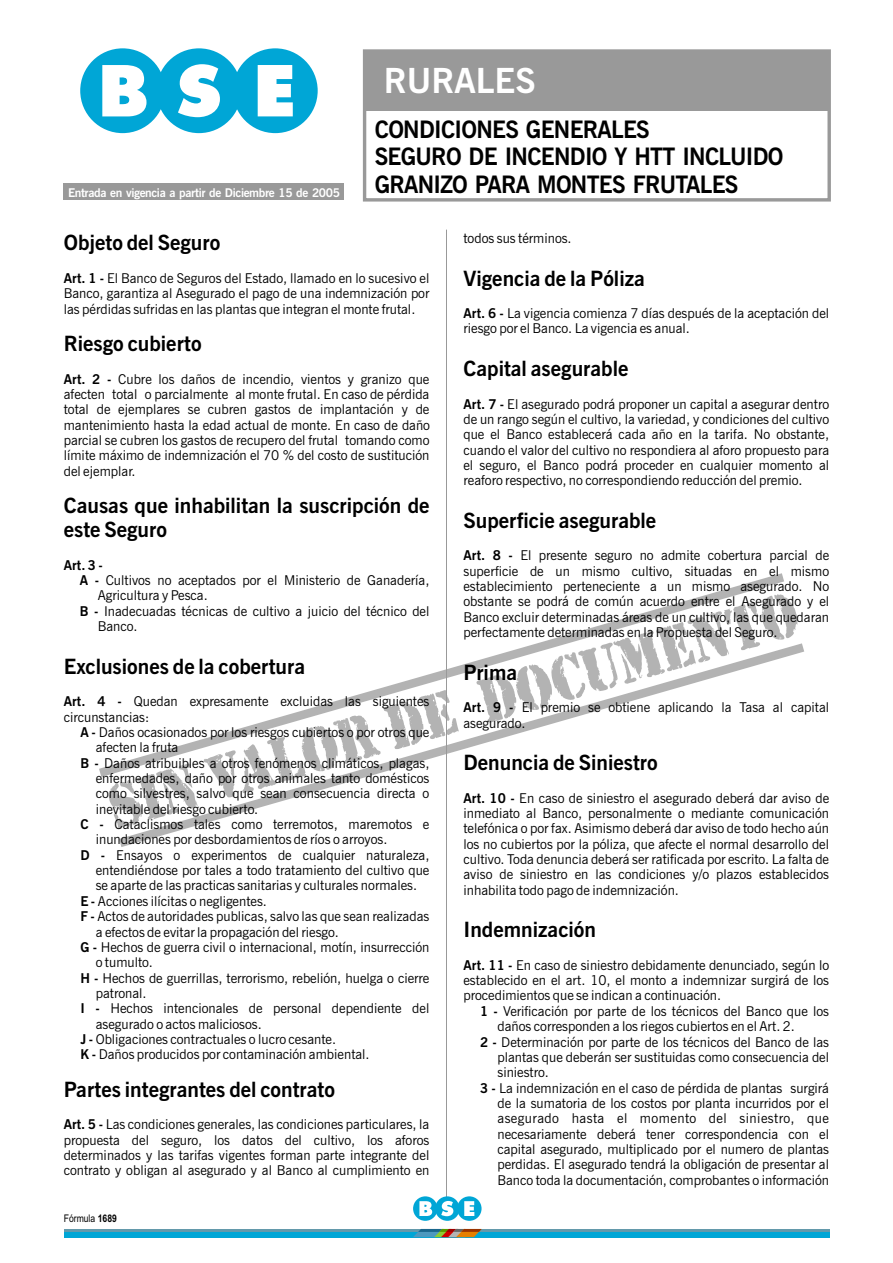
<style>
.page{position:relative;width:893px;height:1263px;background:#fff}
.page>*{position:absolute;margin:0;border:0;box-sizing:border-box;transform-origin:0 0}
.t1{font:700 34.5px "News Gothic BT";color:#fff}
.t2{font:700 24px/27.5px "News Gothic BT";letter-spacing:-.03em;color:#000;scale:.96 1}
.t3{font:700 21px/23.9px "News Gothic BT";color:#000}
.t4{font:13.5px/15.3px "News Gothic BT";color:#000;text-align:justify}
.t5{font:13.5px "News Gothic BT";letter-spacing:.03em;color:#000}
.t6{font:700 13.5px "News Gothic BT";color:#000}
.t7{font:700 12px "News Gothic BT";letter-spacing:-.03em;color:#fff}
.t8{font:10.5px "Arial Narrow";color:#000}
.s1{font-weight:700}
</style>
<div class="page">
<svg style="left:109px;top:783px;width:10px;height:46px"></svg>
<svg style="left:99px;top:573px;width:685px;height:204px"></svg>
<svg style="left:119px;top:643px;width:685px;height:204px"></svg>
<div style="left:64px;top:184px;width:280px;height:16px;background:#999"></div>
<hr style="left:446px;top:230px;width:1px;height:982px;background:#999">
<div style="left:363px;top:49px;width:468px;height:153px;border:3px solid #999"></div>
<div style="left:364px;top:51px;width:465px;height:60px;background:#999"></div>
<div style="left:80px;top:48px;width:85px;height:85px;background:#00a6d6;border-radius:50%"></div>
<div style="left:233px;top:48px;width:85px;height:85px;background:#00a6d6;border-radius:50%"></div>
<div style="left:157px;top:48px;width:84px;height:85px;background:#00a6d6;border-radius:50%"></div>
<svg style="left:102px;top:65px;width:45px;height:51px;background:#d6f0f8"></svg>
<svg style="left:178px;top:64px;width:42px;height:53px"></svg>
<svg style="left:258px;top:65px;width:35px;height:51px;background:#e1f4fa"></svg>
<div style="left:64px;top:1229px;width:765px;height:8px;background:#00a6d6"></div>
<div style="left:413px;top:1196px;width:25px;height:25px;background:#00a6d6;border-radius:50%"></div>
<div style="left:457px;top:1196px;width:25px;height:25px;background:#00a6d6;border-radius:50%"></div>
<div style="left:435px;top:1196px;width:25px;height:25px;background:#00a6d6;border-radius:50%"></div>
<svg style="left:419px;top:1201px;width:13px;height:15px"></svg>
<svg style="left:441px;top:1201px;width:12px;height:15px"></svg>
<svg style="left:464px;top:1201px;width:10px;height:15px"></svg>
<hr style="left:64px;top:1229px;width:765px;height:3px;background:#6399ab">
<svg style="left:413px;top:1229px;width:69px;height:8px"></svg>
<h1 class="t1" style="left:384px;top:67px;width:153px">RURALES</h1>
<h2 class="t2" style="left:375px;top:118px;width:427px">CONDICIONES GENERALES<br>SEGURO DE INCENDIO Y HTT INCLUIDO<br>GRANIZO PARA MONTES FRUTALES</h2>
<p class="t7" style="left:68px;top:188px;width:273px">Entrada en vigencia a partir de Diciembre 15 de 2005</p>
<h3 class="t3" style="left:64px;top:232px;width:158px">Objeto del Seguro</h3>
<p class="t4" style="left:64px;top:272px;width:367px"><span class="s1">Art. 1 -</span> El Banco de Seguros del Estado, llamado en lo sucesivo el Banco, garantiza al Asegurado el pago de una indemnización por las pérdidas sufridas en las plantas que integran el monte frutal.</p>
<h3 class="t3" style="left:64px;top:334px;width:139px">Riesgo cubierto</h3>
<p class="t4" style="left:64px;top:373px;width:368px"><span class="s1">Art. 2 -</span> Cubre los daños de incendio, vientos y granizo que afecten total o parcialmente al monte frutal. En caso de pérdida total de ejemplares se cubren gastos de implantación y de mantenimiento hasta la edad actual de monte. En caso de daño parcial se cubren los gastos de recupero del frutal tomando como límite máximo de indemnización el 70 % del costo de sustitución del ejemplar.</p>
<h3 class="t3" style="left:64px;top:496px;width:367px">Causas que inhabilitan la suscripción de este Seguro</h3>
<p class="t6" style="left:64px;top:559px;width:41px">Art. 3 -</p>
<p class="t4" style="left:80px;top:574px;width:351px"><span class="s1">A -</span> Cultivos no aceptados por el Ministerio de Ganadería,</p>
<p class="t4" style="left:98px;top:589px;width:112px">Agricultura y Pesca.</p>
<p class="t4" style="left:80px;top:605px;width:351px"><span class="s1">B -</span> Inadecuadas técnicas de cultivo a juicio del técnico del</p>
<p class="t4" style="left:98px;top:620px;width:41px">Banco.</p>
<h3 class="t3" style="left:64px;top:656px;width:243px">Exclusiones de la cobertura</h3>
<p class="t4" style="left:64px;top:695px;width:367px"><span class="s1">Art. 4 -</span> Quedan expresamente excluidas las siguientes circunstancias:</p>
<p class="t4" style="left:80px;top:726px;width:350px"><span class="s1">A -</span> Daños ocasionados por los riesgos cubiertos o por otros que</p>
<p class="t4" style="left:96px;top:741px;width:84px">afecten la fruta</p>
<p class="t4" style="left:80px;top:756px;width:350px"><span class="s1">B -</span> Daños atribuibles a otros fenómenos climáticos, plagas,</p>
<p class="t4" style="left:96px;top:772px;width:335px">enfermedades, daño por otros animales tanto domésticos</p>
<p class="t4" style="left:96px;top:787px;width:335px">como silvestres, salvo que sean consecuencia directa o</p>
<p class="t4" style="left:96px;top:802px;width:164px">inevitable del riesgo cubierto.</p>
<p class="t4" style="left:80px;top:818px;width:350px"><span class="s1">C -</span> Cataclismos tales como terremotos, maremotos e</p>
<p class="t4" style="left:96px;top:833px;width:293px">inundaciones por desbordamientos de ríos o arroyos.</p>
<p class="t4" style="left:80px;top:848px;width:350px"><span class="s1">D -</span> Ensayos o experimentos de cualquier naturaleza,</p>
<p class="t4" style="left:96px;top:864px;width:335px">entendiéndose por tales a todo tratamiento del cultivo que</p>
<p class="t4" style="left:96px;top:879px;width:323px">se aparte de las practicas sanitarias y culturales normales.</p>
<p class="t4" style="left:80px;top:895px;width:188px"><span class="s1">E -</span> Acciones ilícitas o negligentes.</p>
<p class="t4" style="left:80px;top:910px;width:350px"><span class="s1">F -</span> Actos de autoridades publicas, salvo las que sean realizadas</p>
<p class="t4" style="left:96px;top:925px;width:245px">a efectos de evitar la propagación del riesgo.</p>
<p class="t4" style="left:80px;top:941px;width:350px"><span class="s1">G -</span> Hechos de guerra civil o internacional, motín, insurrección</p>
<p class="t4" style="left:96px;top:956px;width:59px">o tumulto.</p>
<p class="t4" style="left:80px;top:971px;width:350px"><span class="s1">H -</span> Hechos de guerrillas, terrorismo, rebelión, huelga o cierre</p>
<p class="t4" style="left:96px;top:987px;width:52px">patronal.</p>
<p class="t4" style="left:80px;top:1002px;width:350px"><span class="s1">I -</span> Hechos intencionales de personal dependiente del</p>
<p class="t4" style="left:96px;top:1017px;width:168px">asegurado o actos maliciosos.</p>
<p class="t4" style="left:80px;top:1033px;width:257px"><span class="s1">J -</span> Obligaciones contractuales o lucro cesante.</p>
<p class="t4" style="left:80px;top:1048px;width:291px"><span class="s1">K -</span> Daños producidos por contaminación ambiental.</p>
<h3 class="t3" style="left:64px;top:1079px;width:273px">Partes integrantes del contrato</h3>
<p class="t4" style="left:64px;top:1118px;width:367px"><span class="s1">Art. 5 -</span> Las condiciones generales, las condiciones particulares, la propuesta del seguro, los datos del cultivo, los aforos determinados y las tarifas vigentes forman parte integrante del contrato y obligan al asegurado y al Banco al cumplimiento en</p>
<p class="t4" style="left:463px;top:232px;width:110px">todos sus términos.</p>
<h3 class="t3" style="left:463px;top:268px;width:183px">Vigencia de la Póliza</h3>
<p class="t4" style="left:463px;top:307px;width:367px"><span class="s1">Art. 6 -</span> La vigencia comienza 7 días después de la aceptación del riesgo por el Banco. La vigencia es anual.</p>
<h3 class="t3" style="left:463px;top:359px;width:166px">Capital asegurable</h3>
<p class="t4" style="left:463px;top:397px;width:367px"><span class="s1">Art. 7 -</span> El asegurado podrá proponer un capital a asegurar dentro de un rango según el cultivo, la variedad, y condiciones del cultivo que el Banco establecerá cada año en la tarifa. No obstante, cuando el valor del cultivo no respondiera al aforo propuesto para el seguro, el Banco podrá proceder en cualquier momento al reaforo respectivo, no correspondiendo reducción del premio.</p>
<h3 class="t3" style="left:463px;top:511px;width:194px">Superficie asegurable</h3>
<p class="t4" style="left:463px;top:549px;width:367px"><span class="s1">Art. 8 -</span> El presente seguro no admite cobertura parcial de superficie de un mismo cultivo, situadas en el mismo establecimiento perteneciente a un mismo asegurado. No obstante se podrá de común acuerdo entre el Asegurado y el Banco excluir determinadas áreas de un cultivo, las que quedaran perfectamente determinadas en la Propuesta del Seguro.</p>
<h3 class="t3" style="left:463px;top:662px;width:55px">Prima</h3>
<p class="t4" style="left:463px;top:701px;width:367px"><span class="s1">Art. 9 -</span> El premio se obtiene aplicando la Tasa al capital asegurado.</p>
<h3 class="t3" style="left:463px;top:753px;width:196px">Denuncia de Siniestro</h3>
<p class="t4" style="left:463px;top:791px;width:367px"><span class="s1">Art. 10 -</span> En caso de siniestro el asegurado deberá dar aviso de inmediato al Banco, personalmente o mediante comunicación telefónica o por fax. Asimismo deberá dar aviso de todo hecho aún los no cubiertos por la póliza, que afecte el normal desarrollo del cultivo. Toda denuncia deberá ser ratificada por escrito. La falta de aviso de siniestro en las condiciones y/o plazos establecidos inhabilita todo pago de indemnización.</p>
<h3 class="t3" style="left:463px;top:920px;width:134px">Indemnización</h3>
<p class="t4" style="left:463px;top:959px;width:367px"><span class="s1">Art. 11 -</span> En caso de siniestro debidamente denunciado, según lo establecido en el art. 10, el monto a indemnizar surgirá de los procedimientos que se indican a continuación.</p>
<p class="t4" style="left:480px;top:1005px;width:350px"><span class="s1">1 -</span> Verificación por parte de los técnicos del Banco que los</p>
<p class="t4" style="left:497px;top:1020px;width:299px">daños corresponden a los riegos cubiertos en el Art. 2.</p>
<p class="t4" style="left:480px;top:1035px;width:350px"><span class="s1">2 -</span> Determinación por parte de los técnicos del Banco de las</p>
<p class="t4" style="left:497px;top:1051px;width:333px">plantas que deberán ser sustituidas como consecuencia del</p>
<p class="t4" style="left:497px;top:1066px;width:53px">siniestro.</p>
<p class="t4" style="left:480px;top:1081px;width:350px"><span class="s1">3 -</span> La indemnización en el caso de pérdida de plantas surgirá</p>
<p class="t4" style="left:497px;top:1097px;width:333px">de la sumatoria de los costos por planta incurridos por el</p>
<p class="t5" style="left:497px;top:1113px;width:333px">asegurado hasta el momento del siniestro, que</p>
<p class="t4" style="left:497px;top:1127px;width:333px">necesariamente deberá tener correspondencia con el</p>
<p class="t4" style="left:497px;top:1143px;width:333px">capital asegurado, multiplicado por el numero de plantas</p>
<p class="t4" style="left:497px;top:1158px;width:333px">perdidas. El asegurado tendrá la obligación de presentar al</p>
<p class="t4" style="left:497px;top:1173px;width:333px">Banco toda la documentación, comprobantes o información</p>
<p class="t8" style="left:64px;top:1215px;width:55px">Fórmula <span class="s1">1689</span></p>
</div>
